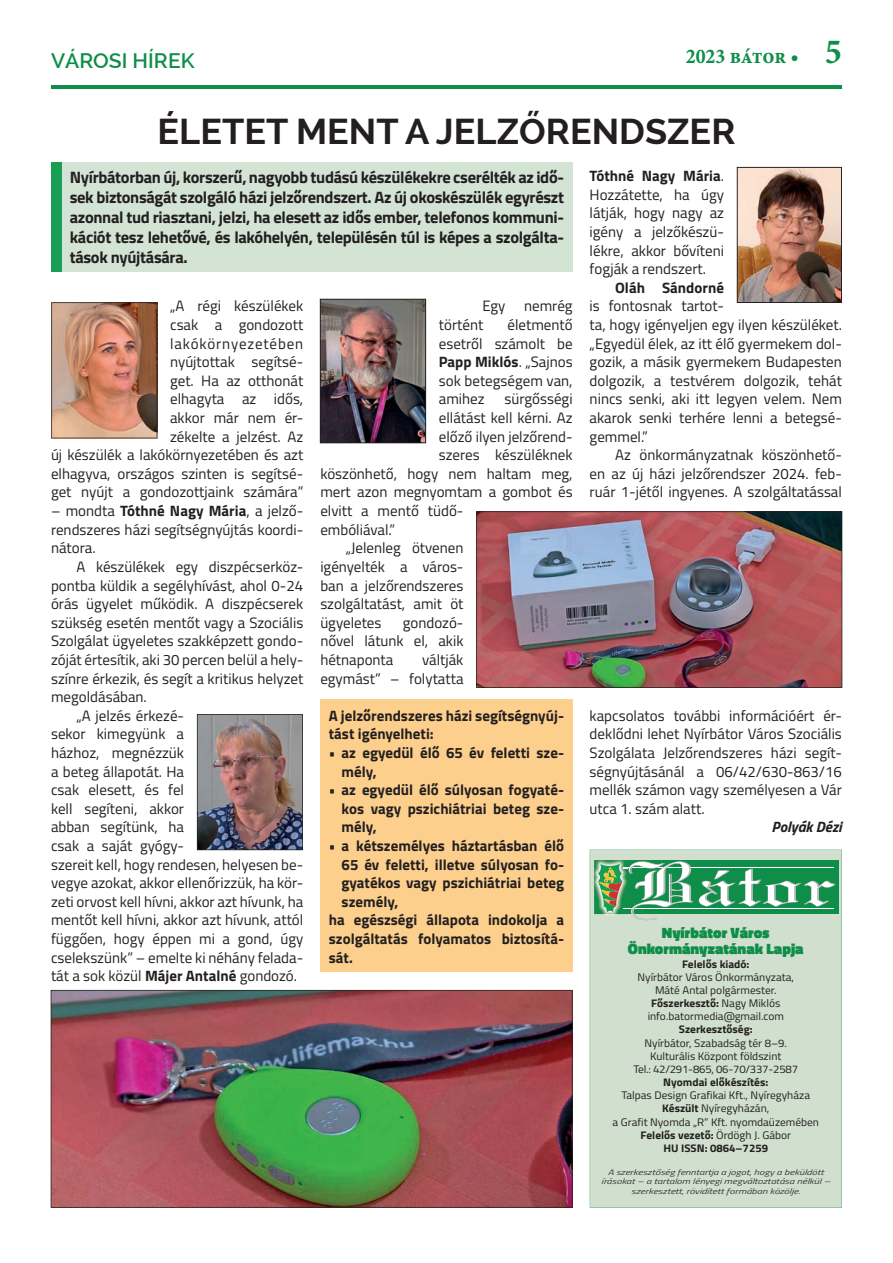
<style>
.page{position:relative;width:893px;height:1263px;background:#fff}
.page>*{position:absolute;margin:0;border:0;box-sizing:border-box;transform-origin:0 0}
.t1{font:700 36px "Raleway";color:#231f20}
.t2{font:21px "Minion Pro Bold Cn Capt";letter-spacing:-.005em;color:#0e8e49}
.t3{font:600 21px "Raleway";color:#0e8e49}
.t4{font:700 16.5px/19.8px "Titillium";letter-spacing:-.02em;color:#231f20;text-align:justify}
.t5{font:900 15.15px/15.9px "Titillium";color:#0e8e49;text-align:center}
.t6{font:15px/18.6px "Titillium";color:#231f20;text-align:justify}
.t7{font:700 15px/18.6px "Titillium";color:#231f20}
.t8{font:italic 700 15px "Titillium";color:#231f20}
.t9{font:10.95px/13.2px "Titillium";color:#231f20;text-align:center;scale:1.04 1}
.t10{font:700 10.95px "Titillium";color:#231f20;scale:1.04 1}
.t11{font:italic 300 7.95px/9.4px "Titillium";color:#231f20;text-align:center;scale:1.36 1}
.s1{font-size:35.55px}
.s2{font-weight:700}
</style>
<div class="page">
<hr style="left:51px;top:86px;width:791px;height:3px;background:#0e8e49">
<div style="left:51px;top:162px;width:522px;height:110px;background:#d3e4d4"></div>
<div style="left:51px;top:162px;width:10px;height:110px;background:#199f55"></div>
<img style="left:197px;top:714px;width:106px;height:136px">
<img style="left:51px;top:302px;width:106px;height:136px">
<img style="left:476px;top:511px;width:366px;height:177px">
<img style="left:51px;top:990px;width:522px;height:218px">
<div style="left:590px;top:850px;width:252px;height:358px;background:#d0dfce"></div>
<div style="left:594px;top:860px;width:245px;height:54px;background:#0e8e49"></div>
<hr style="left:623px;top:868px;width:210px;height:1px;background:#fff">
<hr style="left:623px;top:908px;width:210px;height:1px;background:#fff">
<svg style="left:699px;top:868px;width:136px;height:38px"></svg>
<img style="left:592px;top:859px;width:36px;height:59px">
<img style="left:594px;top:860px;width:34px;height:54px">
<svg style="left:598px;top:861px;width:95px;height:59px"></svg>
<img style="left:320px;top:299px;width:106px;height:144px">
<div style="left:320px;top:700px;width:253px;height:272px;background:#fdcf8c"></div>
<img style="left:737px;top:167px;width:105px;height:136px">
<h2 class="t3" style="left:51px;top:48px;width:145px">VÁROSI HÍREK</h2>
<h2 class="t2" style="left:686px;top:42px;width:158px">2023 bátor • <span class="s1">5</span></h2>
<h1 class="t1" style="left:157px;top:111px;width:580px">ÉLETET MENT A JELZŐRENDSZER</h1>
<p class="t4" style="left:70px;top:167px;width:496px">Nyírbátorban új, korszerű, nagyobb tudású készülékekre cserélték az idő&shy;sek biztonságát szolgáló házi jelzőrendszert. Az új okoskészülék egyrészt azonnal tud riasztani, jelzi, ha elesett az idős ember, telefonos kommuni&shy;kációt tesz lehetővé, és lakóhelyén, településén túl is képes a szolgálta&shy;tások nyújtására.</p>
<p class="t6" style="left:51px;top:296px;width:254px;text-align:right">„A régi készülékek<br>csak a gondozott lakókörnyezetében<br>nyújtottak segítsé-<br>get. Ha az otthonát<br>elhagyta az idős,<br>akkor már nem ér-<br>zékelte a jelzést. Az<br>új készülék a lakókörnyezetében és azt elhagyva, országos szinten is segítsé&shy;get nyújt a gondozottjaink számára”</p>
<p class="t6" style="left:51px;top:501px;width:254px">– mondta <span class="s2">Tóth né Nagy Mária</span>, a jelző&shy;rendszeres házi segítségnyújtás koordi&shy;nátora.</p>
<p class="t6" style="left:77px;top:557px;width:228px">A készülékek egy diszpécserköz-</p>
<p class="t6" style="left:51px;top:575px;width:254px">pontba küldik a segélyhívást, ahol 0-24</p>
<p class="t6" style="left:51px;top:594px;width:254px">órás ügyelet működik. A diszpécserek</p>
<p class="t6" style="left:51px;top:612px;width:254px">szükség esetén mentőt vagy a Szociális</p>
<p class="t6" style="left:51px;top:631px;width:254px">Szolgálat ügyeletes szakképzett gondo-</p>
<p class="t6" style="left:51px;top:650px;width:254px">zóját értesítik, aki 30 percen belül a hely-</p>
<p class="t6" style="left:51px;top:668px;width:254px">színre érkezik, és segít a kritikus helyzet</p>
<p class="t6" style="left:51px;top:687px;width:97px">megoldásában.</p>
<p class="t6" style="left:77px;top:705px;width:109px">„A jelzés érkezé-</p>
<p class="t6" style="left:51px;top:724px;width:135px">sekor kimegyünk a</p>
<p class="t6" style="left:51px;top:743px;width:135px">házhoz, megnézzük</p>
<p class="t6" style="left:51px;top:761px;width:135px">a beteg állapotát. Ha</p>
<p class="t6" style="left:51px;top:780px;width:135px">csak elesett, és fel</p>
<p class="t6" style="left:51px;top:798px;width:135px">kell segíteni, akkor</p>
<p class="t6" style="left:51px;top:817px;width:135px">abban segítünk, ha</p>
<p class="t6" style="left:51px;top:836px;width:135px">csak a saját gyógy-</p>
<p class="t6" style="left:51px;top:854px;width:254px">szereit kell, hogy rendesen, helyesen be-</p>
<p class="t6" style="left:51px;top:873px;width:254px">vegye azokat, akkor ellenőrizzük, ha kör-</p>
<p class="t6" style="left:51px;top:891px;width:254px">zeti orvost kell hívni, akkor azt hívunk, ha</p>
<p class="t6" style="left:51px;top:910px;width:254px">mentőt kell hívni, akkor azt hívunk, attól</p>
<p class="t6" style="left:51px;top:929px;width:254px">függően, hogy éppen mi a gond, úgy</p>
<p class="t6" style="left:51px;top:947px;width:254px">cselekszünk” – emelte ki néhány felada-</p>
<p class="t6" style="left:51px;top:966px;width:248px">tát a sok közül <span class="s2">Májer Antalné</span> gondozó.</p>
<p class="t6" style="left:482px;top:296px;width:25px">Egy</p>
<p class="t6" style="left:524px;top:296px;width:50px">nemrég</p>
<p class="t6" style="left:439px;top:315px;width:135px;text-indent:69px">életmentő esetről számolt be <span class="s2">Papp Miklós</span>. „Sajnos sok betegségem van, amihez</p>
<p class="t6" style="left:439px;top:315px;width:46px">történt</p>
<p class="t6" style="left:504px;top:389px;width:70px">sürgősségi</p>
<p class="t6" style="left:439px;top:408px;width:135px">ellátást kell kérni. Az</p>
<p class="t6" style="left:439px;top:426px;width:135px">előző ilyen jelzőrend-</p>
<p class="t6" style="left:439px;top:445px;width:135px">szeres készüléknek</p>
<p class="t6" style="left:320px;top:464px;width:254px">köszönhető, hogy nem haltam meg,</p>
<p class="t6" style="left:320px;top:482px;width:254px">mert azon megnyomtam a gombot és</p>
<p class="t6" style="left:320px;top:501px;width:145px">elvitt a mentő tüdő-</p>
<p class="t6" style="left:320px;top:519px;width:76px">embóliával.”</p>
<p class="t6" style="left:346px;top:538px;width:119px">„Jelenleg ötvenen</p>
<p class="t6" style="left:320px;top:557px;width:145px">igényelték a város-</p>
<p class="t6" style="left:320px;top:575px;width:145px">ban a jelzőrendszeres</p>
<p class="t6" style="left:320px;top:594px;width:145px">szolgáltatást, amit öt</p>
<p class="t6" style="left:320px;top:612px;width:63px">ügyeletes</p>
<p class="t6" style="left:320px;top:612px;width:145px;text-indent:82px">gondozó&shy;nővel látunk el, akik hétnaponta</p>
<p class="t6" style="left:320px;top:650px;width:145px;text-align:right">váltják<br>egymást” – folytatta</p>
<p class="t7" style="left:329px;top:705px;width:237px">A jelzőrendszeres házi segítségnyúj&shy;tást igényelheti:</p>
<p class="t7" style="left:342px;top:743px;width:224px;text-indent:-13px">• az egyedül élő 65 év feletti sze&shy;mély,</p>
<p class="t7" style="left:342px;top:780px;width:224px;text-align:justify;text-indent:-13px">• az egyedül élő súlyosan fogyaté&shy;kos vagy pszichiátriai beteg sze&shy;mély,</p>
<p class="t7" style="left:329px;top:836px;width:237px">• a kétszemélyes háztartásban élő</p>
<p class="t7" style="left:342px;top:854px;width:224px">65 év feletti, illetve súlyosan fo-</p>
<p class="t7" style="left:342px;top:873px;width:224px">gyatékos vagy pszichiátriai beteg</p>
<p class="t7" style="left:342px;top:891px;width:58px">személy,</p>
<p class="t7" style="left:329px;top:910px;width:237px">ha egészségi állapota indokolja a</p>
<p class="t7" style="left:329px;top:929px;width:237px">szolgáltatás folyamatos biztosítá-</p>
<p class="t7" style="left:329px;top:947px;width:26px">sát.</p>
<p class="t6" style="left:590px;top:166px;width:136px"><span class="s2">Tóthné Nagy Mária</span>.<br>Hozzátette, ha úgy látják, hogy nagy az igény a jelzőkészü&shy;lékre, akkor bővíteni fogják a rendszert.</p>
<p class="t7" style="left:615px;top:278px;width:110px">Oláh Sándorné</p>
<p class="t6" style="left:590px;top:296px;width:254px;text-align:left">is fontosnak tartot-<br>ta, hogy igényeljen egy ilyen készüléket. „Egyedül élek, az itt élő gyermekem dol&shy;gozik, a másik gyermekem Budapesten dolgozik, a testvérem dolgozik, tehát nincs senki, aki itt legyen velem. Nem akarok senki terhére lenni a betegsé&shy;gemmel.”</p>
<p class="t6" style="left:590px;top:445px;width:254px;text-indent:26px">Az önkormányzatnak köszönhető&shy;en az új házi jelzőrendszer 2024. feb&shy;ruár 1-jétől ingyenes. A szolgáltatással</p>
<p class="t6" style="left:590px;top:705px;width:254px">kapcsolatos további információért ér&shy;deklődni lehet Nyírbátor Város Szociális Szolgálata Jelzőrendszeres házi segít&shy;ségnyújtásánál a 06/42/630-863/16 mellék számon vagy személyesen a Vár utca 1. szám alatt.</p>
<p class="t8" style="left:771px;top:815px;width:72px">Polyák Dézi</p>
<p class="t5" style="left:628px;top:925px;width:177px">Nyírbátor Város<br>Önkormányzatának Lapja</p>
<p class="t10" style="left:682px;top:955px;width:66px">Felelős kiadó:</p>
<p class="t9" style="left:638px;top:970px;width:152px">Nyírbátor Város Önkormányzata,<br>Máté Antal polgármester.<br><span class="s2">Főszerkesztő:</span> Nagy Miklós info.batormedia@gmail.com</p>
<p class="t10" style="left:679px;top:1021px;width:73px">Szerkesztőség:</p>
<p class="t9" style="left:634px;top:1035px;width:160px">Nyírbátor, Szabadság tér 8–9.<br>Kulturális Központ földszint<br>Tel.: 42/291-865, 06-70/337-2587</p>
<p class="t10" style="left:663px;top:1074px;width:102px">Nyomdai előkészítés:</p>
<p class="t9" style="left:612px;top:1088px;width:200px">Talpas Design Grafikai Kft., Nyíregyháza<br><span class="s2">Készült</span> Nyíregyházán,<br>a Grafit Nyomda „R” Kft. nyomdaüzemében<br><span class="s2">Felelős vezető:</span> Ördögh J. Gábor<br><span class="s2">HU ISSN: 0864–7259</span></p>
<p class="t11" style="left:601px;top:1167px;width:170px">A szerkesztőség fenntartja a jogot, hogy a beküldött írásokat – a tartalom lényegi megváltoztatása nélkül – szerkesztett, rövidített formában közölje.</p>
</div>
